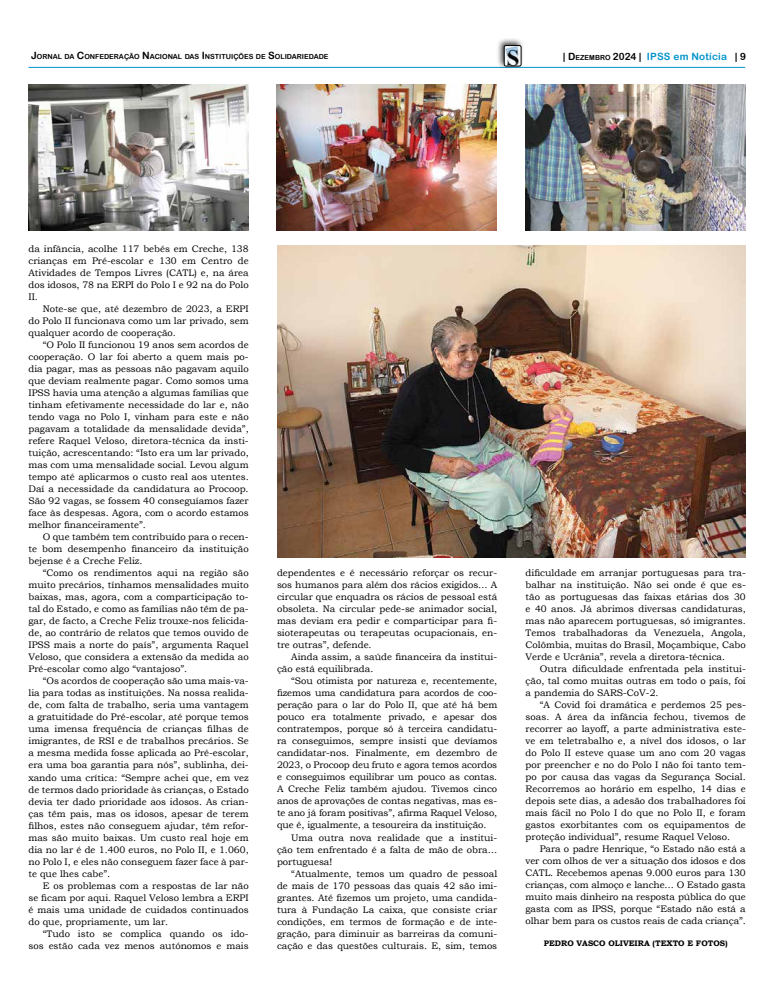
<style>
.page{position:relative;width:774px;height:993px;background:#fff}
.page>*{position:absolute;margin:0;border:0;box-sizing:border-box;transform-origin:0 0}
.t1{font:10px "Arial Rounded MT Bold";letter-spacing:.02em;color:#0093ca}
.t2{font:9.5px/12px "Bookman Old Style";color:#000;text-align:justify}
.t3{font:700 8px "Bookman Old Style";color:#000}
.t4{font:7px "Arial Rounded MT Bold";color:#000}
.s1{font-size:10px}
.s2{color:#000}
.s3{font-size:7px;color:#000}
</style>
<div class="page">
<hr style="left:28px;top:67px;width:717px;height:1px;background:#0093ca">
<div style="left:496px;top:38px;width:28px;height:31px;background:#000;opacity:.75"></div>
<img style="left:504px;top:47px;width:17px;height:19px">
<div style="left:504px;top:45px;width:17px;height:21px;border:1px solid #000;border-radius:2px"></div>
<img style="left:28px;top:84px;width:221px;height:147px">
<img style="left:276px;top:84px;width:220px;height:147px">
<img style="left:526px;top:84px;width:220px;height:147px">
<img style="left:278px;top:245px;width:468px;height:312px">
<p class="t4" style="left:31px;top:52px;width:299px"><span class="s1">J</span>ORNAL DA <span class="s1">C</span>ONFEDERAÇÃO <span class="s1">N</span>ACIONAL DAS <span class="s1">I</span> NSTITUIÇÕES DE <span class="s1">S</span>OLIDARIEDADE</p>
<p class="t1" style="left:563px;top:50px;width:184px"><span class="s2">| D</span><span class="s3">EZEMBRO</span> <span class="s2">2024</span> <span class="s2">|</span> IPSS em Notícia <span class="s2">| 9</span></p>
<p class="t2" style="left:28px;top:243px;width:222px">da infância, acolhe 117 bebés em Creche, 138 crianças em Pré-escolar e 130 em Centro de Atividades de Tempos Livres (CATL) e, na área dos idosos, 78 na ERPI do Polo I e 92 na do Polo II.</p>
<p class="t2" style="left:28px;top:303px;width:222px;text-indent:14px">Note-se que, até dezembro de 2023, a ERPI do Polo II funcionava como um lar privado, sem qualquer acordo de cooperação.</p>
<p class="t2" style="left:28px;top:339px;width:222px;text-indent:14px">“O Polo II funcionou 19 anos sem acordos de cooperação. O lar foi aberto a quem mais po&shy;dia pagar, mas as pessoas não pagavam aquilo que deviam realmente pagar. Como somos uma IPSS havia uma atenção a algumas famílias que tinham efetivamente necessidade do lar e, não tendo vaga no Polo I, vinham para este e não pagavam a totalidade da mensalidade devida”, refere Raquel Veloso, diretora-técnica da insti&shy;tuição, acrescentando: “Isto era um lar privado, mas com uma mensalidade social. Levou algum tempo até aplicarmos o custo real aos utentes.<br>Daí a necessidade da candidatura ao Procoop.<br>São 92 vagas, se fossem 40 conseguíamos fazer face às despesas. Agora, com o acordo estamos melhor financeiramente”.</p>
<p class="t2" style="left:28px;top:531px;width:222px;text-indent:14px">O que também tem contribuído para o recen&shy;te bom desempenho financeiro da instituição bejense é a Creche Feliz.</p>
<p class="t2" style="left:28px;top:567px;width:222px;text-indent:14px">“Como os rendimentos aqui na região são muito precários, tínhamos mensalidades muito baixas, mas, agora, com a comparticipação to&shy;tal do Estado, e como as famílias não têm de pa&shy;gar, de facto, a Creche Feliz trouxe-nos felicida&shy;de, ao contrário de relatos que temos ouvido de IPSS mais a norte do país”, argumenta Raquel Veloso, que considera a extensão da medida ao Pré-escolar como algo “vantajoso”.</p>
<p class="t2" style="left:28px;top:675px;width:222px;text-indent:14px">“Os acordos de cooperação são uma mais-va&shy;lia para todas as instituições. Na nossa realida&shy;de, com falta de trabalho, seria uma vantagem a gratuitidade do Pré-escolar, até porque temos uma imensa frequência de crianças filhas de imigrantes, de RSI e de trabalhos precários. Se a mesma medida fosse aplicada ao Pré-escolar, era uma boa garantia para nós”, sublinha, dei&shy;xando uma crítica: “Sempre achei que, em vez de termos dado prioridade às crianças, o Estado devia ter dado prioridade aos idosos. As crian&shy;ças têm pais, mas os idosos, apesar de terem filhos, estes não conseguem ajudar, têm refor&shy;mas são muito baixas. Um custo real hoje em dia no lar é de 1.400 euros, no Polo II, e 1.060, no Polo I, e eles não conseguem fazer face à par&shy;te que lhes cabe”.</p>
<p class="t2" style="left:28px;top:879px;width:222px;text-indent:14px">E os problemas com a respostas de lar não se ficam por aqui. Raquel Veloso lembra a ERPI é mais uma unidade de cuidados continuados do que, propriamente, um lar.</p>
<p class="t2" style="left:28px;top:927px;width:222px;text-align:right">“Tudo isto se complica quando os ido&shy;sos estão cada vez menos autónomos e mais</p>
<p class="t2" style="left:277px;top:567px;width:222px">dependentes e é necessário reforçar os recur&shy;sos humanos para além dos rácios exigidos… A circular que enquadra os rácios de pessoal está obsoleta. Na circular pede-se animador social, mas deviam era pedir e comparticipar para fi&shy;sioterapeutas ou terapeutas ocupacionais, en&shy;tre outras”, defende.</p>
<p class="t2" style="left:277px;top:651px;width:222px;text-indent:14px">Ainda assim, a saúde financeira da institui&shy;ção está equilibrada.</p>
<p class="t2" style="left:277px;top:675px;width:222px;text-indent:14px">“Sou otimista por natureza e, recentemente, fizemos uma candidatura para acordos de coo&shy;peração para o lar do Polo II, que até há bem pouco era totalmente privado, e apesar dos contratempos, porque só à terceira candidatu&shy;ra conseguimos, sempre insisti que devíamos candidatar-nos. Finalmente, em dezembro de 2023, o Procoop deu fruto e agora temos acordos e conseguimos equilibrar um pouco as contas.<br>A Creche Feliz também ajudou. Tivemos cinco anos de aprovações de contas negativas, mas es&shy;te ano já foram positivas”, afirma Raquel Veloso, que é, igualmente, a tesoureira da instituição.</p>
<p class="t2" style="left:277px;top:831px;width:222px;text-indent:14px">Uma outra nova realidade que a institui&shy;ção tem enfrentado é a falta de mão de obra… portuguesa!</p>
<p class="t2" style="left:277px;top:867px;width:222px;text-indent:14px">“Atualmente, temos um quadro de pessoal de mais de 170 pessoas das quais 42 são imi&shy;grantes. Até fizemos um projeto, uma candida&shy;tura à Fundação La caixa, que consiste criar condições, em termos de formação e de inte&shy;gração, para diminuir as barreiras da comuni&shy;cação e das questões culturais. E, sim, temos</p>
<p class="t2" style="left:526px;top:566px;width:222px">dificuldade em arranjar portuguesas para tra&shy;balhar na instituição. Não sei onde é que es&shy;tão as portuguesas das faixas etárias dos 30 e 40 anos. Já abrimos diversas candidaturas, mas não aparecem portuguesas, só imigrantes.<br>Temos trabalhadoras da Venezuela, Angola, Colômbia, muitas do Brasil, Moçambique, Cabo Verde e Ucrânia”, revela a diretora-técnica.</p>
<p class="t2" style="left:526px;top:662px;width:222px;text-indent:14px">Outra dificuldade enfrentada pela institui&shy;ção, tal como muitas outras em todo o país, foi a pandemia do SARS-CoV-2.</p>
<p class="t2" style="left:526px;top:698px;width:222px;text-indent:14px">“A Covid foi dramática e perdemos 25 pes&shy;soas. A área da infância fechou, tivemos de recorrer ao layoff, a parte administrativa este&shy;ve em teletrabalho e, a nível dos idosos, o lar do Polo II esteve quase um ano com 20 vagas por preencher e no do Polo I não foi tanto tem&shy;po por causa das vagas da Segurança Social.<br>Recorremos ao horário em espelho, 14 dias e depois sete dias, a adesão dos trabalhadores foi mais fácil no Polo I do que no Polo II, e foram gastos exorbitantes com os equipamentos de proteção individual”, resume Raquel Veloso.</p>
<p class="t2" style="left:526px;top:842px;width:222px;text-indent:14px">Para o padre Henrique, “o Estado não está a ver com olhos de ver a situação dos idosos e dos CATL. Recebemos apenas 9.000 euros para 130 crianças, com almoço e lanche… O Estado gasta muito mais dinheiro na resposta pública do que gasta com as IPSS, porque “Estado não está a olhar bem para os custos reais de cada criança”.</p>
<p class="t3" style="left:544px;top:936px;width:185px">PEDRO VASCO OLIVEIRA (TEXTO E FOTOS)</p>
</div>
